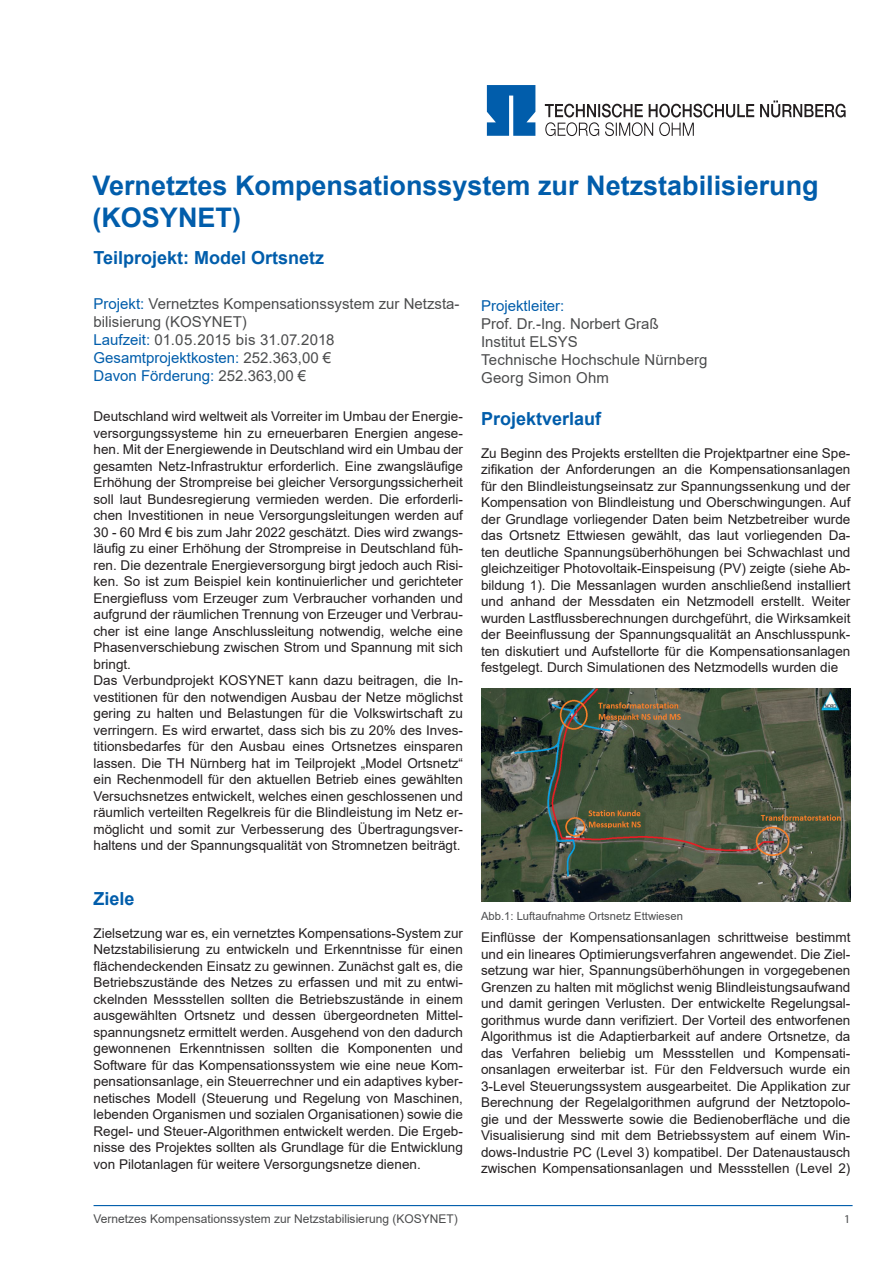
<style>
.page{position:relative;width:893px;height:1263px;background:#fff}
.page>*{position:absolute;margin:0;border:0;box-sizing:border-box;transform-origin:0 0}
.t1{font:700 27px "Arial";color:#015dab}
.t2{font:700 18px "Arial";color:#015dab}
.t3{font:15px/18px "Arial";color:#4b4c4d}
.t4{font:15px "Arial";color:#015dab}
.t5{font:13.5px/16.5px "Arial";color:#231f20;text-align:justify}
.t6{font:12px "Arial";color:#4b4c4d}
.t7{font:12px "Myriad Pro";color:#4b4c4d}
.t8{font:11.25px "Arial";color:#4b4c4d}
.s1{color:#015dab}
.s2{color:#4b4c4d}
</style>
<div class="page">
<svg style="left:545px;top:100px;width:301px;height:36px"></svg>
<svg style="left:487px;top:85px;width:48px;height:51px;background:#1d6eb4"></svg>
<hr style="left:94px;top:1205px;width:759px;height:1px;background:#015dab">
<img style="left:481px;top:688px;width:369px;height:214px">
<p class="t1" style="left:92px;top:167px;width:728px">Vernetztes Kompensationssystem zur Netzstabilisierung</p>
<p class="t1" style="left:92px;top:199px;width:150px">(KOSYNET)</p>
<p class="t2" style="left:94px;top:245px;width:232px">Teilprojekt: Model Ortsnetz</p>
<p class="t3" style="left:94px;top:295px;width:367px"><span class="s1">Projekt:</span> Vernetztes Kompensationssystem zur Netzsta&shy;bilisierung (KOSYNET)</p>
<p class="t3" style="left:94px;top:331px;width:243px"><span class="s1">Laufzeit:</span> 01.05.2015 bis 31.07.2018</p>
<p class="t4" style="left:94px;top:348px;width:239px">Gesamtprojektkosten: <span class="s2">252.363,00 €</span></p>
<p class="t4" style="left:94px;top:366px;width:214px">Davon Förderung: <span class="s2">252.363,00 €</span></p>
<p class="t5" style="left:94px;top:408px;width:371px">Deutschland wird weltweit als Vorreiter im Umbau der Energie&shy;versorgungssysteme hin zu erneuerbaren Energien angese&shy;hen. Mit der Energiewende in Deutschland wird ein Umbau der gesamten Netz-Infrastruktur erforderlich. Eine zwangsläufige Erhöhung der Strompreise bei gleicher Versorgungssicherheit soll laut Bundesregierung vermieden werden. Die erforderli&shy;chen Investitionen in neue Versorgungsleitungen werden auf 30 - 60 Mrd € bis zum Jahr 2022 geschätzt. Dies wird zwangs&shy;läufig zu einer Erhöhung der Strompreise in Deutschland füh&shy;ren. Die dezentrale Energieversorgung birgt jedoch auch Risi&shy;ken. So ist zum Beispiel kein kontinuierlicher und gerichteter Energiefluss vom Erzeuger zum Verbraucher vorhanden und aufgrund der räumlichen Trennung von Erzeuger und Verbrau&shy;cher ist eine lange Anschlussleitung notwendig, welche eine Phasenverschiebung zwischen Strom und Spannung mit sich bringt.</p>
<p class="t5" style="left:94px;top:672px;width:371px">Das Verbundprojekt KOSYNET kann dazu beitragen, die In&shy;vestitionen für den notwendigen Ausbau der Netze möglichst gering zu halten und Belastungen für die Volkswirtschaft zu verringern. Es wird erwartet, dass sich bis zu 20% des Inves&shy;titionsbedarfes für den Ausbau eines Ortsnetzes einsparen lassen. Die TH Nürnberg hat im Teilprojekt „Model Ortsnetz“ ein Rechenmodell für den aktuellen Betrieb eines gewählten Versuchsnetzes entwickelt, welches einen geschlossenen und räumlich verteilten Regelkreis für die Blindleistung im Netz er&shy;möglicht und somit zur Verbesserung des Übertragungsver&shy;haltens und der Spannungsqualität von Stromnetzen beiträgt.</p>
<p class="t2" style="left:94px;top:886px;width:43px">Ziele</p>
<p class="t5" style="left:94px;top:925px;width:371px">Zielsetzung war es, ein vernetztes Kompensations-System zur Netzstabilisierung zu entwickeln und Erkenntnisse für einen flächendeckenden Einsatz zu gewinnen. Zunächst galt es, die Betriebszustände des Netzes zu erfassen und mit zu entwi&shy;ckelnden Messstellen sollten die Betriebszustände in einem ausgewählten Ortsnetz und dessen übergeordneten Mittel&shy;spannungsnetz ermittelt werden. Ausgehend von den dadurch gewonnenen Erkenntnissen sollten die Komponenten und Software für das Kompensationssystem wie eine neue Kom&shy;pensationsanlage, ein Steuerrechner und ein adaptives kyber&shy;netisches Modell (Steuerung und Regelung von Maschinen, lebenden Organismen und sozialen Organisationen) sowie die Regel- und Steuer-Algorithmen entwickelt werden. Die Ergeb&shy;nisse des Projektes sollten als Grundlage für die Entwicklung von Pilotanlagen für weitere Versorgungsnetze dienen.</p>
<p class="t3" style="left:481px;top:297px;width:179px"><span class="s1">Projektleiter:<br></span>Prof. Dr.-Ing. Norbert Graß<br>Institut ELSYS</p>
<p class="t3" style="left:481px;top:351px;width:228px">Technische Hochschule Nürnberg</p>
<p class="t3" style="left:481px;top:369px;width:130px">Georg Simon Ohm</p>
<p class="t2" style="left:481px;top:405px;width:122px">Projektverlauf</p>
<p class="t5" style="left:481px;top:444px;width:371px">Zu Beginn des Projekts erstellten die Projektpartner eine Spe&shy;zifikation der Anforderungen an die Kompensationsanlagen für den Blindleistungseinsatz zur Spannungssenkung und der Kompensation von Blindleistung und Oberschwingungen. Auf der Grundlage vorliegender Daten beim Netzbetreiber wurde das Ortsnetz Ettwiesen gewählt, das laut vorliegenden Da&shy;ten deutliche Spannungsüberhöhungen bei Schwachlast und gleichzeitiger Photovoltaik-Einspeisung (PV) zeigte (siehe Ab&shy;bildung 1). Die Messanlagen wurden anschließend installiert und anhand der Messdaten ein Netzmodell erstellt. Weiter wurden Lastflussberechnungen durchgeführt, die Wirksamkeit der Beeinflussung der Spannungsqualität an Anschlusspunk&shy;ten diskutiert und Aufstellorte für die Kompensationsanlagen festgelegt. Durch Simulationen des Netzmodells wurden die</p>
<p class="t8" style="left:481px;top:908px;width:203px">Abb.1: Luftaufnahme Ortsnetz Ettwiesen</p>
<p class="t5" style="left:481px;top:929px;width:371px">Einflüsse der Kompensationsanlagen schrittweise bestimmt und ein lineares Optimierungsverfahren angewendet. Die Ziel&shy;setzung war hier, Spannungsüberhöhungen in vorgegebenen Grenzen zu halten mit möglichst wenig Blindleistungsaufwand und damit geringen Verlusten. Der entwickelte Regelungsal&shy;gorithmus wurde dann verifiziert. Der Vorteil des entworfenen Algorithmus ist die Adaptierbarkeit auf andere Ortsnetze, da das Verfahren beliebig um Messstellen und Kompensati&shy;onsanlagen erweiterbar ist. Für den Feldversuch wurde ein 3-Level Steuerungssystem ausgearbeitet. Die Applikation zur Berechnung der Regelalgorithmen aufgrund der Netztopolo&shy;gie und der Messwerte sowie die Bedienoberfläche und die Visualisierung sind mit dem Betriebssystem auf einem Win&shy;dows-Industrie PC (Level 3) kompatibel. Der Datenaustausch zwischen Kompensationsanlagen und Messstellen (Level 2)</p>
<p class="t6" style="left:94px;top:1210px;width:366px">Vernetzes Kompensationssystem zur Netzstabilisierung (KOSYNET)</p>
<p class="t7" style="left:844px;top:1211px;width:8px">1</p>
</div>
